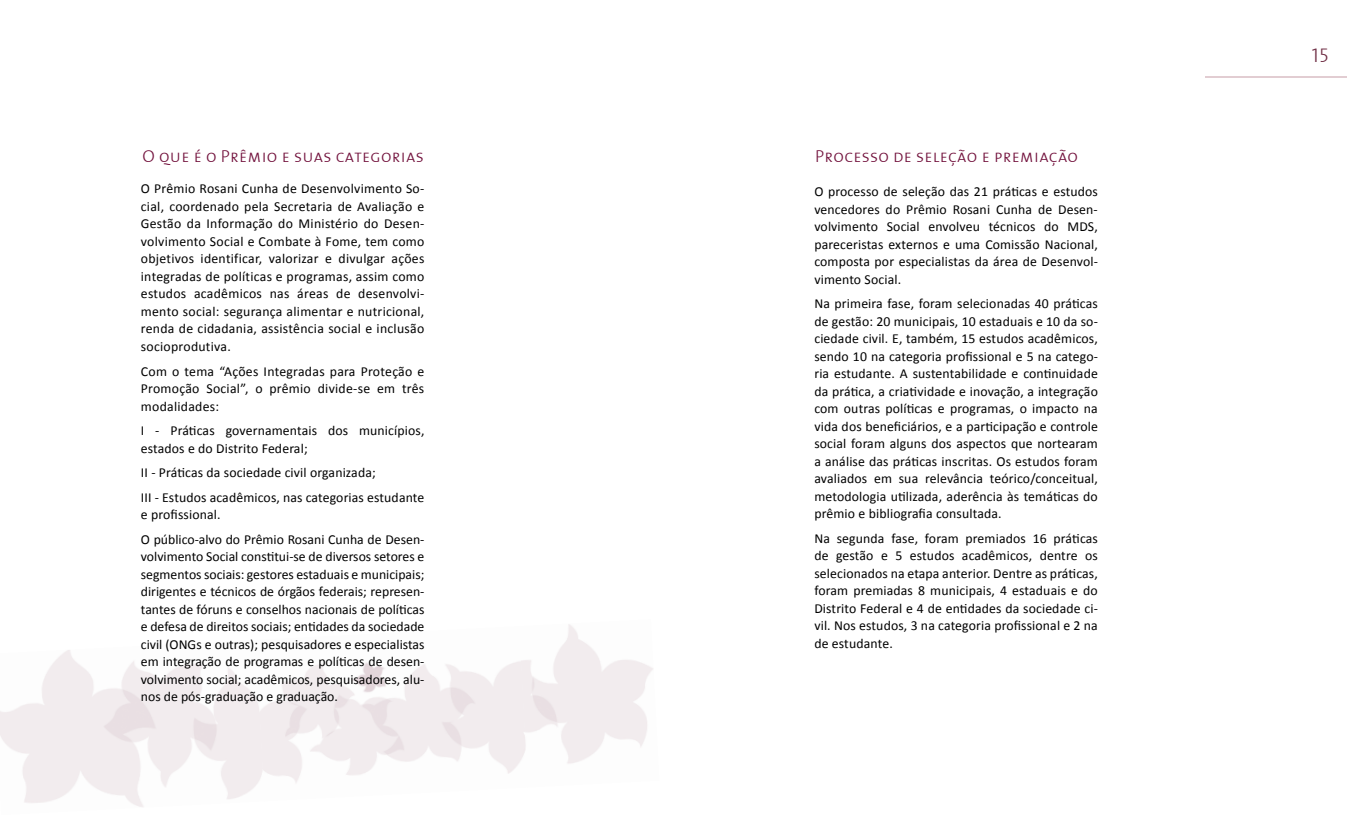
<style>
.page{position:relative;width:1347px;height:815px;background:#fff}
.page>*{position:absolute;margin:0;border:0;box-sizing:border-box;transform-origin:0 0}
.t1{font:20px "The Mix Light Cap Caps";color:#6e2c43}
.t2{font:17.5px "The Mix Light Cap Caps";letter-spacing:.015em;color:#72113c}
.t3{font:13.75px/17.5px "Calibri";letter-spacing:.01em;color:#000;text-align:justify}
</style>
<div class="page">
<img style="left:256px;top:661px;width:263px;height:125px">
<hr style="left:1205px;top:77px;width:141px;height:1px;background:#e2cdd2">
<p class="t2" style="left:142px;top:142px;width:283px">O que é o Prêmio e suas categorias</p>
<p class="t3" style="left:141px;top:179px;width:285px">O Prêmio Rosani Cunha de Desenvolvimento So&shy;cial, coordenado pela Secretaria de Avaliação e Gestão da Informação do Ministério do Desen&shy;volvimento Social e Combate à Fome, tem como objetivos identificar, valorizar e divulgar ações integradas de políticas e programas, assim como estudos acadêmicos nas áreas de desenvolvi&shy;mento social: segurança alimentar e nutricional, renda de cidadania, assistência social e inclusão socioprodutiva.</p>
<p class="t3" style="left:141px;top:362px;width:285px">Com o tema “Ações Integradas para Proteção e Promoção Social”, o prêmio divide-se em três modalidades:</p>
<p class="t3" style="left:141px;top:421px;width:285px">I - Práticas governamentais dos municípios, estados e do Distrito Federal;</p>
<p class="t3" style="left:141px;top:460px;width:285px;line-height:24.6px">II - Práticas da sociedade civil organizada;<br>III - Estudos acadêmicos, nas categorias estudante</p>
<p class="t3" style="left:141px;top:502px;width:285px;line-height:24.6px">e profissional.<br>O público-alvo do Prêmio Rosani Cunha de Desen-</p>
<p class="t3" style="left:141px;top:547px;width:285px">volvimento Social constitui-se de diversos setores e segmentos sociais: gestores estaduais e municipais; dirigentes e técnicos de órgãos federais; represen&shy;tantes de fóruns e conselhos nacionais de políticas e defesa de direitos sociais; entidades da sociedade civil (ONGs e outras); pesquisadores e especialistas em integração de programas e políticas de desen&shy;volvimento social; acadêmicos, pesquisadores, alu&shy;nos de pós-graduação e graduação.</p>
<p class="t2" style="left:815px;top:142px;width:264px">Processo de seleção e premiação</p>
<p class="t3" style="left:814px;top:182px;width:285px">O processo de seleção das 21 práticas e estudos vencedores do Prêmio Rosani Cunha de Desen&shy;volvimento Social envolveu técnicos do MDS, pareceristas externos e uma Comissão Nacional, composta por especialistas da área de Desenvol&shy;vimento Social.</p>
<p class="t3" style="left:814px;top:294px;width:285px">Na primeira fase, foram selecionadas 40 práticas de gestão: 20 municipais, 10 estaduais e 10 da so&shy;ciedade civil. E, também, 15 estudos acadêmicos, sendo 10 na categoria profissional e 5 na catego&shy;ria estudante. A sustentabilidade e continuidade da prática, a criatividade e inovação, a integração com outras políticas e programas, o impacto na vida dos beneficiários, e a participação e controle social foram alguns dos aspectos que nortearam a análise das práticas inscritas. Os estudos foram avaliados em sua relevância teórico/conceitual, metodologia utilizada, aderência às temáticas do prêmio e bibliografia consultada.</p>
<p class="t3" style="left:814px;top:529px;width:285px">Na segunda fase, foram premiados 16 práticas de gestão e 5 estudos acadêmicos, dentre os selecionados na etapa anterior. Dentre as práticas, foram premiadas 8 municipais, 4 estaduais e do Distrito Federal e 4 de entidades da sociedade ci&shy;vil. Nos estudos, 3 na categoria profissional e 2 na de estudante.</p>
<h1 class="t1" style="left:1311px;top:38px;width:18px">15</h1>
</div>
